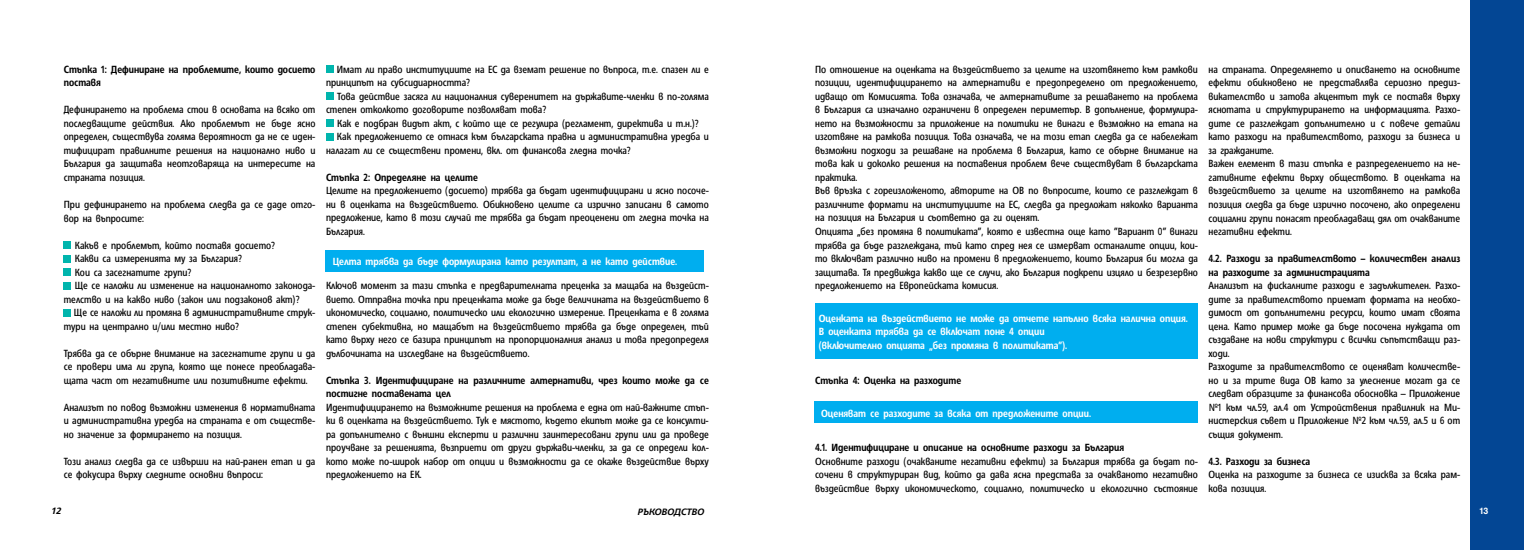
<style>
.page{position:relative;width:1524px;height:550px;background:#fff}
.page>*{position:absolute;margin:0;border:0;box-sizing:border-box;transform-origin:0 0}
.t1{font:condensed 11.25px/13.5px "HS Grotesk Bg";color:#000}
.t2{font:700 condensed 11.25px/13.5px "HS Grotesk Bg";color:#000}
.t3{font:700 condensed 11.25px/13.5px "HS Grotesk Bg";color:#fff}
.t4{font:italic 700 10px "HS Grotesk Bg";letter-spacing:-.015em;color:#000}
.t5{font:700 10px "Helen Bg";color:#fff}
</style>
<div class="page">
<div style="left:1470px;top:0;width:54px;height:549px;background:#034694"></div>
<div style="left:64px;top:241px;width:7px;height:7px;background:#00b5ad"></div>
<div style="left:64px;top:255px;width:7px;height:7px;background:#00b5ad"></div>
<div style="left:64px;top:268px;width:7px;height:7px;background:#00b5ad"></div>
<div style="left:64px;top:282px;width:7px;height:7px;background:#00b5ad"></div>
<div style="left:64px;top:309px;width:7px;height:7px;background:#00b5ad"></div>
<div style="left:326px;top:66px;width:7px;height:7px;background:#00b5ad"></div>
<div style="left:326px;top:93px;width:7px;height:7px;background:#00b5ad"></div>
<div style="left:326px;top:120px;width:7px;height:7px;background:#00b5ad"></div>
<div style="left:326px;top:133px;width:7px;height:7px;background:#00b5ad"></div>
<div style="left:326px;top:249px;width:378px;height:22px;background:#00aeef"></div>
<div style="left:815px;top:303px;width:383px;height:55px;background:#00aeef"></div>
<div style="left:814px;top:401px;width:384px;height:21px;background:#00aeef"></div>
<p class="t2" style="left:64px;top:63px;width:253px">Стъпка 1: Дефиниране на проблемите, които досието поставя</p>
<p class="t1" style="left:64px;top:103px;width:253px;text-align:justify">Дефинирането на проблема стои в основата на всяко от последващите действия. Ако проблемът не бъде ясно определен, съществува голяма вероятност да не се иден&shy;тифицират правилните решения на национално ниво и България да защитава неотговаряща на интересите на страната позиция.</p>
<p class="t1" style="left:64px;top:197px;width:253px">При дефинирането на проблема следва да се даде отго&shy;вор на въпросите:</p>
<p class="t1" style="left:75px;top:238px;width:202px">Какъв е проблемът, който поставя досието?</p>
<p class="t1" style="left:75px;top:251px;width:169px">Какви са измеренията му за България?</p>
<p class="t1" style="left:75px;top:265px;width:118px">Кои са засегнатите групи?</p>
<p class="t1" style="left:75px;top:278px;width:242px">Ще се наложи ли изменение на националното законода-</p>
<p class="t1" style="left:64px;top:292px;width:237px">телство и на какво ниво (закон или подзаконов акт)?</p>
<p class="t1" style="left:74px;top:305px;width:243px">Ще се наложи ли промяна в административните струк-</p>
<p class="t1" style="left:64px;top:319px;width:177px">тури на централно и/или местно ниво?</p>
<p class="t1" style="left:64px;top:346px;width:253px;text-align:justify">Трябва да се обърне внимание на засегнатите групи и да се провери има ли група, която ще понесе преобладава&shy;щата част от негативните или позитивните ефекти.</p>
<p class="t1" style="left:64px;top:400px;width:253px;text-align:justify">Анализът по повод възможни изменения в нормативната и административна уредба на страната е от съществе&shy;но значение за формирането на позиция.</p>
<p class="t1" style="left:64px;top:454px;width:253px">Този анализ следва да се извърши на най-ранен етап и да се фокусира върху следните основни въпроси:</p>
<p class="t1" style="left:326px;top:62px;width:384px;text-indent:11px">Имат ли право институциите на ЕС да вземат решение по въпроса, т.е. спазен ли е принципът на субсидиарността?</p>
<p class="t1" style="left:326px;top:89px;width:384px;text-indent:11px">Това действие засяга ли националния суверенитет на държавите-членки в по-голяма степен отколкото договорите позволяват това?</p>
<p class="t1" style="left:337px;top:116px;width:363px">Как е подбран видът акт, с който ще се регулира (регламент, директива и т.н.)?</p>
<p class="t1" style="left:337px;top:130px;width:373px">Как предложението се отнася към българската правна и административна уредба и</p>
<p class="t1" style="left:326px;top:143px;width:306px">налагат ли се съществени промени, вкл. от финансова гледна точка?</p>
<p class="t2" style="left:326px;top:170px;width:153px">Стъпка 2: Определяне на целите</p>
<p class="t1" style="left:326px;top:184px;width:384px;text-align:justify">Целите на предложението (досието) трябва да бъдат идентифицирани и ясно посоче&shy;ни в оценката на въздействието. Обикновено целите са изрично записани в самото предложение, като в този случай те трябва да бъдат преоценени от гледна точка на България.</p>
<p class="t3" style="left:333px;top:255px;width:346px">Целта трябва да бъде формулирана като резултат, а не като действие.</p>
<p class="t1" style="left:326px;top:278px;width:384px;text-align:justify">Ключов момент за тази стъпка е предварителната преценка за мащаба на въздейст&shy;вието. Отправна точка при преценката може да бъде величината на въздействието в икономическо, социално, политическо или екологично измерение. Преценката е в голяма степен субективна, но мащабът на въздействието трябва да бъде определен, тъй като върху него се базира принципът на пропорционалния анализ и това предопределя дълбочината на изследване на въздействието.</p>
<p class="t2" style="left:326px;top:373px;width:384px">Стъпка 3. Идентифициране на различните алтернативи, чрез които може да се постигне поставената цел</p>
<p class="t1" style="left:326px;top:400px;width:384px;text-align:justify">Идентифицирането на възможните решения на проблема е една от най-важните стъп&shy;ки в оценката на въздействието. Тук е мястото, където екипът може да се консулти&shy;ра допълнително с външни експерти и различни заинтересовани групи или да проведе проучване за решенията, възприети от други държави-членки, за да се определи кол&shy;кото може по-широк набор от опции и възможности да се окаже въздействие върху предложението на ЕК.</p>
<p class="t1" style="left:815px;top:62px;width:384px">По отношение на оценката на въздействието за целите на изготвянето към рамкови позиции, идентифицирането на алтернативи е предопределено от предложението, идващо от Комисията. Това означава, че алтернативите за решаването на проблема в България са изначално ограничени в определен периметър. В допълнение, формулира&shy;нето на възможности за приложение на политики не винаги е възможно на етапа на изготвяне на рамкова позиция. Това означава, че на този етап следва да се набележат възможни подходи за решаване на проблема в България, като се обърне внимание на това как и доколко решения на поставения проблем вече съществуват в българската практика.<br>Във връзка с гореизложеното, авторите на ОВ по въпросите, които се разглеждат в различните формати на институциите на ЕС, следва да предложат няколко варианта на позиция на България и съответно да ги оценят.<br>Опцията „без промяна в политиката”, която е известна още като ”Вариант 0” винаги трябва да бъде разглеждана, тъй като спред нея се измерват останалите опции, кои&shy;то включват различно ниво на промени в предложението, които България би могла да защитава. Тя предвижда какво ще се случи, ако България подкрепи изцяло и безрезервно предложението на Европейската комисия.</p>
<p class="t3" style="left:819px;top:311px;width:371px">Оценката на въздействието не може да отчете напълно всяка налична опция.<br>В оценката трябва да се включат поне 4 опции<br>(включително опцията „без промяна в политиката”).</p>
<p class="t2" style="left:815px;top:373px;width:148px">Стъпка 4: Оценка на разходите</p>
<p class="t3" style="left:821px;top:406px;width:272px">Оценяват се разходите за всяка от предложените опции.</p>
<p class="t2" style="left:815px;top:440px;width:310px">4.1. Идентифициране и описание на основните разходи за България</p>
<p class="t1" style="left:815px;top:454px;width:384px;text-align:justify">Основните разходи (очакваните негативни ефекти) за България трябва да бъдат по&shy;сочени в структуриран вид, който да дава ясна представа за очакваното негативно въздействие върху икономическото, социално, политическо и екологично състояние</p>
<p class="t1" style="left:1208px;top:62px;width:253px">на страната. Определянето и описването на основните ефекти обикновено не представлява сериозно предиз&shy;викателство и затова акцентът тук се поставя върху яснотата и структурирането на информацията. Разхо&shy;дите се разглеждат допълнително и с повече детайли като разходи на правителството, разходи за бизнеса и за гражданите.<br>Важен елемент в тази стъпка е разпределението на не&shy;гативните ефекти върху обществото. В оценката на въздействието за целите на изготвянето на рамкова позиция следва да бъде изрично посочено, ако определени социални групи понасят преобладаващ дял от очакваните негативни ефекти.</p>
<p class="t2" style="left:1208px;top:251px;width:253px">4.2. Разходи за правителството – количествен анализ на разходите за администрацията</p>
<p class="t1" style="left:1208px;top:278px;width:253px">Анализът на фискалните разходи е задължителен. Разхо&shy;дите за правителството приемат формата на необхо&shy;димост от допълнителни ресурси, които имат своята цена. Като пример може да бъде посочена нуждата от създаване на нови структури с всички съпътстващи раз&shy;ходи.<br>Разходите за правителството се оценяват количестве&shy;но и за трите вида ОВ като за улеснение могат да се следват образците за финансова обосновка – Приложение №1 към чл.59, ал.4 от Устройствения правилник на Ми&shy;нистерския съвет и Приложение №2 към чл.59, ал.5 и 6 от същия документ.</p>
<p class="t2" style="left:1208px;top:454px;width:103px">4.3. Разходи за бизнеса</p>
<p class="t1" style="left:1208px;top:467px;width:253px">Оценка на разходите за бизнеса се изисква за всяка рам&shy;кова позиция.</p>
<p class="t4" style="left:52px;top:505px;width:12px">12</p>
<p class="t4" style="left:638px;top:506px;width:68px">ръководство</p>
<p class="t5" style="left:1479px;top:505px;width:11px">13</p>
</div>
